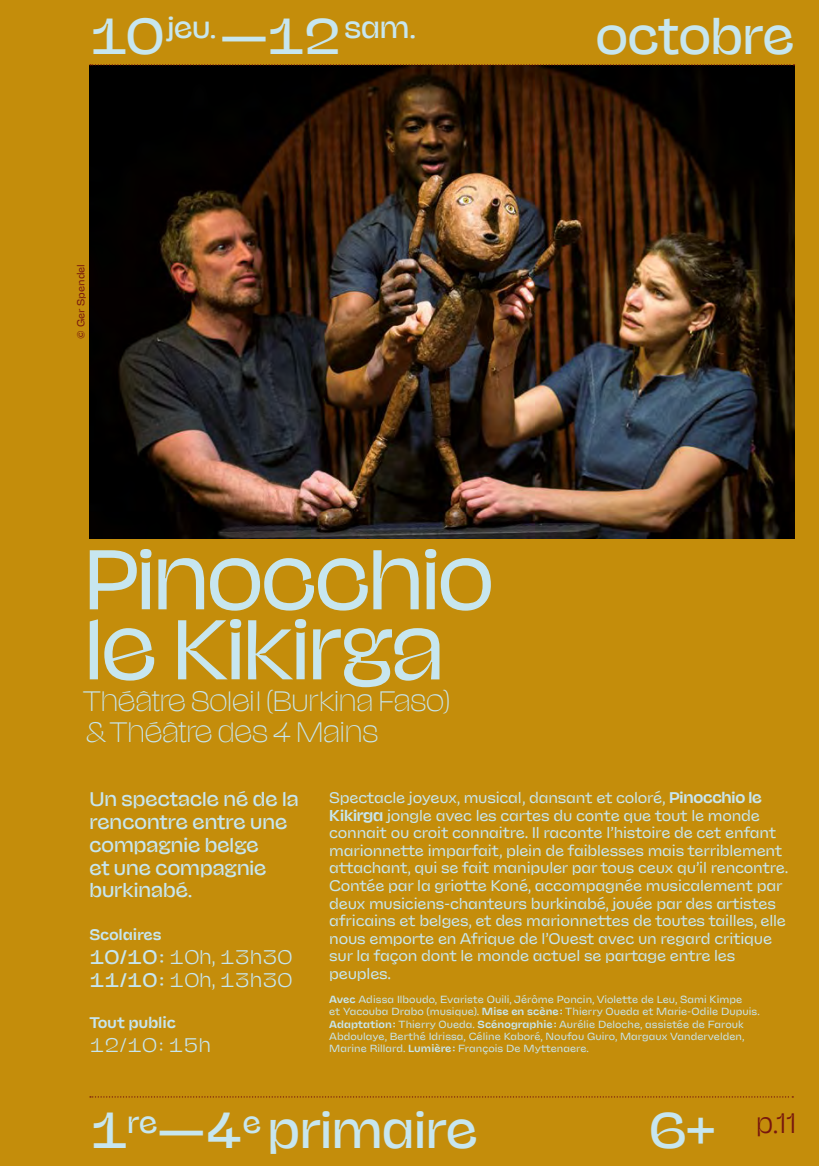
<style>
.page{position:relative;width:819px;height:1166px;background:#c48d0b}
.page>*{position:absolute;margin:0;border:0;box-sizing:border-box;transform-origin:0 0}
.t1{font:78.75px/70px "Na N Jaune Maxi Blond";letter-spacing:.005em;color:#c7e6ef}
.t2{font:47.25px "Na N Jaune Midi";letter-spacing:-.01em;color:#c7e6ef}
.t3{font:27.47px "Na N Jaune Midi";color:#c7e6ef}
.t4{font:100 26.25px/31.5px "Na N Jaune Maxi";letter-spacing:.02em;color:#c7e6ef}
.t5{font:300 26.25px "Na N Jaune Midi";color:#77160e}
.t6{font:18.38px/22.8px "Na N Jaune Midi";color:#c7e6ef}
.t7{font:300 18.38px/23.6px "Na N Jaune Midi";letter-spacing:.01em;color:#c7e6ef}
.t8{font:14.35px/17.5px "Na N Jaune Mini Blond";letter-spacing:-.015em;color:#c7e6ef}
.t9{font:500 14.35px "Na N Jaune Mini";letter-spacing:-.015em;color:#c7e6ef}
.t10{font:9.62px/12.2px "Na N Jaune Mini Blond";letter-spacing:.005em;color:#c7e6ef}
.t11{font:9.62px "Na N Jaune Mini Blond";letter-spacing:.005em;color:#77160e}
.s1{font-size:47.25px}
.s2{font-family:"Na N Jaune Midi";font-weight:500}
.s3{color:#c7e7ef}
.s4{font-family:"Na N Jaune Mini";font-weight:500}
.s5{font-weight:400}
</style>
<div class="page">
<svg style="left:90px;top:1096px;width:703px;height:1px"></svg>
<img style="left:89px;top:65px;width:705px;height:473px">
<svg style="left:90px;top:64px;width:704px;height:2px"></svg>
<h3 class="t3" style="left:89px;top:7px;width:328px"><span class="s1">10</span>jeu. <span class="s1">—12</span>sam.</h3>
<h2 class="t2" style="left:596px;top:0;width:200px">octobre</h2>
<p class="t11" style="left:72px;top:339px;width:77px;rotate:-90deg">© Ger Spendel</p>
<h1 class="t1" style="left:85px;top:542px;width:409px">Pinocchio le Kikirga</h1>
<h3 class="t4" style="left:83px;top:684px;width:368px">Théâtre Soleil (Burkina Faso) &amp; Théâtre des 4 Mains</h3>
<p class="t6" style="left:89px;top:786px;width:211px">Un spectacle né de la rencontre entre une compagnie belge<br>et une compagnie burkinabé.</p>
<p class="t8" style="left:329px;top:787px;width:460px">Spectacle joyeux, musical, dansant et coloré, <span class="s2">Pinocchio le Kikirga</span> jongle avec les cartes du conte que tout le monde connait ou croit connaitre. Il raconte l’histoire de cet enfant marionnette imparfait, plein de faiblesses mais terriblement attachant, qui se fait manipuler par tous ceux qu’il rencontre.<br>Contée par la griotte Koné, accompagnée musicalement par deux musiciens-chanteurs burkinabé, jouée par des artistes africains et belges, et des mari<span class="s3">onnettes de toutes tailles, elle nous emporte en Afrique de</span> l’Ouest avec un regard critique sur la façon dont le monde actuel se partage entre les peuples.</p>
<p class="t10" style="left:329px;top:992px;width:432px"><span class="s4">Avec</span> Adissa Ilboudo, Evariste Ouili, Jérôme Poncin, Violette de Leu, Sami Kimpe<br>et Yacouba Drabo (musique). <span class="s4">Mise en scène :</span> Thierry Oueda et Marie-Odile Dupuis.<br><span class="s4">Adaptation :</span> Thierry Oueda. <span class="s4">Scénographie :</span> Aurélie Deloche, assistée de Farouk Abdoulaye, Berthé Idrissa, Céline Kaboré, Noufou Guiro, Margaux Vandervelden, Marine Rillard. <span class="s4">Lumière :</span> François De Myttenaere.</p>
<p class="t9" style="left:89px;top:926px;width:74px">Scolaires</p>
<p class="t7" style="left:89px;top:943px;width:205px"><span class="s5">10/10 :</span> 10h, 13h30<br><span class="s5">11/10 :</span> 10h, 13h30</p>
<p class="t9" style="left:89px;top:1015px;width:88px">Tout public</p>
<p class="t7" style="left:89px;top:1031px;width:123px">12/10 : 15h</p>
<h2 class="t2" style="left:90px;top:1094px;width:389px">1<sup>re</sup>—4<sup>e</sup> primaire</h2>
<h2 class="t2" style="left:648px;top:1094px;width:67px">6+</h2>
<h3 class="t5" style="left:756px;top:1103px;width:42px">p.11</h3>
</div>
